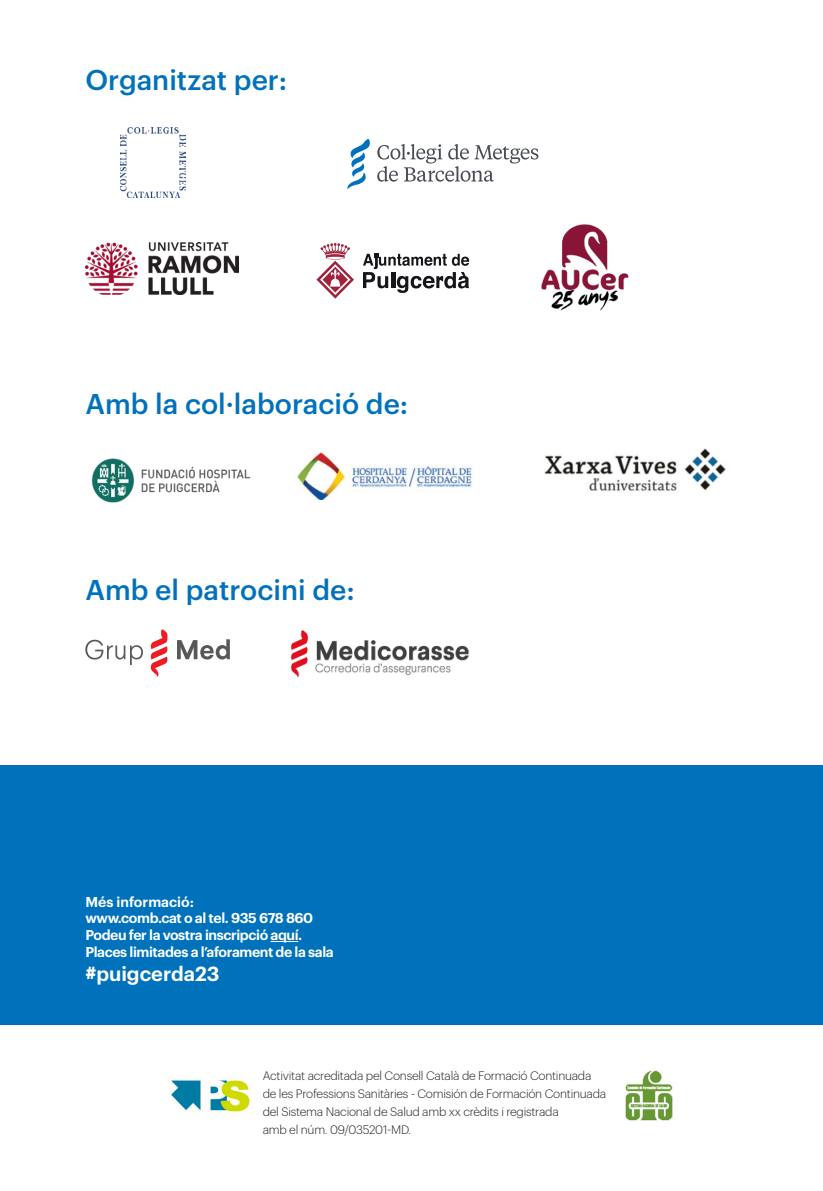
<style>
.page{position:relative;width:823px;height:1191px;background:#fff}
.page>*{position:absolute;margin:0;border:0;box-sizing:border-box;transform-origin:0 0}
.t1{font:500 28px "Graphik";color:#0072bc}
.t2{font:600 20px "Graphik";color:#fff}
.t3{font:600 14px "Graphik";letter-spacing:-.03em;color:#fff}
.t4{font:600 14px "Graphik";color:#fff}
.t5{font:300 12px "Graphik";letter-spacing:-.02em;color:#231f20}
</style>
<div class="page">
<div style="left:0;top:765px;width:822px;height:259px;background:#0072bc"></div>
<svg style="left:270px;top:941px;width:28px;height:1px"></svg>
<svg style="left:177px;top:639px;width:53px;height:20px"></svg>
<svg style="left:85px;top:639px;width:58px;height:26px"></svg>
<svg style="left:150px;top:629px;width:18px;height:48px"></svg>
<img style="left:85px;top:243px;width:153px;height:51px">
<img style="left:91px;top:458px;width:160px;height:45px">
<img style="left:297px;top:452px;width:175px;height:47px">
<img style="left:544px;top:448px;width:182px;height:43px">
<img style="left:120px;top:127px;width:65px;height:70px">
<img style="left:290px;top:630px;width:179px;height:48px">
<img style="left:625px;top:1070px;width:48px;height:51px">
<img style="left:171px;top:1078px;width:80px;height:34px">
<svg style="left:377px;top:144px;width:161px;height:38px"></svg>
<svg style="left:347px;top:139px;width:23px;height:50px"></svg>
<img style="left:541px;top:224px;width:88px;height:87px">
<svg style="left:363px;top:253px;width:106px;height:40px"></svg>
<svg style="left:316px;top:243px;width:38px;height:56px"></svg>
<p class="t1" style="left:85px;top:59px;width:203px">Organitzat per:</p>
<p class="t1" style="left:85px;top:382px;width:324px">Amb la col·laboració de:</p>
<p class="t1" style="left:85px;top:568px;width:271px">Amb el patrocini de:</p>
<p class="t4" style="left:85px;top:890px;width:110px">Més informació:</p>
<p class="t3" style="left:85px;top:907px;width:229px">www.comb.cat o al tel. 935 678 860</p>
<p class="t3" style="left:85px;top:924px;width:218px">Podeu fer la vostra inscripció aquí.</p>
<p class="t3" style="left:85px;top:941px;width:250px">Places limitades a l’aforament de la sala</p>
<p class="t2" style="left:85px;top:958px;width:136px">#puigcerda23</p>
<p class="t5" style="left:262px;top:1067px;width:330px">Activitat acreditada pel Consell Català de Formació Continuada</p>
<p class="t5" style="left:262px;top:1085px;width:345px">de les Professions Sanitàries - Comisión de Formación Continuada</p>
<p class="t5" style="left:262px;top:1103px;width:297px">del Sistema Nacional de Salud amb xx crèdits i registrada</p>
<p class="t5" style="left:262px;top:1121px;width:150px">amb el núm. 09/035201-MD.</p>
</div>
